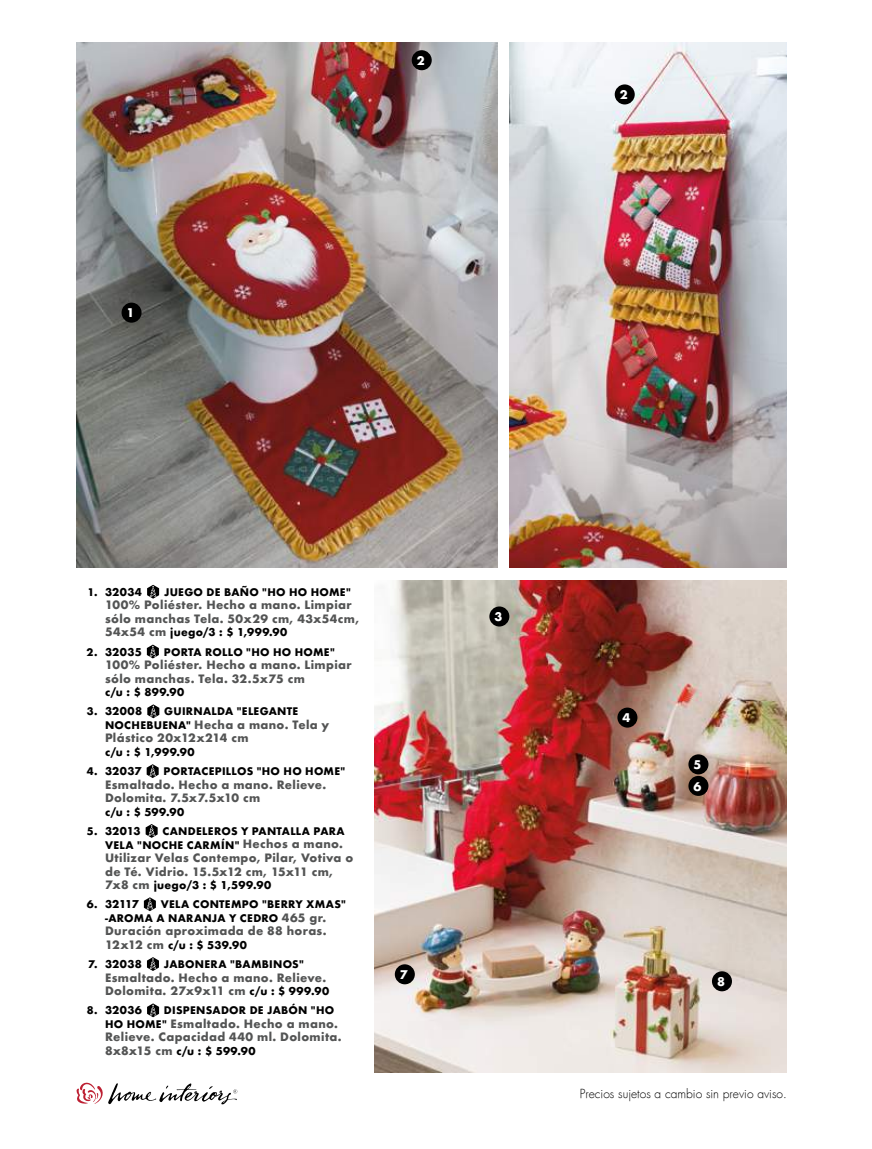
<style>
.page{position:relative;width:872px;height:1149px;background:#fff}
.page>*{position:absolute;margin:0;border:0;box-sizing:border-box;transform-origin:0 0}
.t1{font:300 12px "Futura";color:#000}
.t2{font:700 11.7px "Futura";color:#fff}
.t3{font:700 11.25px/13.5px "Futura";letter-spacing:.03em;color:#535454}
.t4{font:700 10.5px "Futura";letter-spacing:.03em;color:#000}
.t5{font:700 10.2px/13.5px "Futura";letter-spacing:.025em;color:#000;text-align:right}
.s1{font-size:10.2px}
.s2{font-size:11.25px;color:#535454}
.s3{font-size:10.2px;color:#000}
.s4{font-size:10.5px;color:#000}
</style>
<div class="page">
<img style="left:509px;top:43px;width:278px;height:524px">
<img style="left:77px;top:43px;width:420px;height:524px">
<img style="left:374px;top:580px;width:413px;height:491px">
<svg style="left:147px;top:584px;width:12px;height:14px"></svg>
<svg style="left:147px;top:644px;width:12px;height:14px"></svg>
<svg style="left:147px;top:704px;width:12px;height:14px"></svg>
<svg style="left:147px;top:764px;width:12px;height:13px"></svg>
<svg style="left:146px;top:824px;width:12px;height:13px"></svg>
<svg style="left:144px;top:897px;width:12px;height:13px"></svg>
<svg style="left:147px;top:957px;width:12px;height:13px"></svg>
<svg style="left:147px;top:1003px;width:12px;height:13px"></svg>
<div style="left:412px;top:50px;width:20px;height:20px;background:#000;border-radius:50%"></div>
<div style="left:614px;top:84px;width:21px;height:20px;background:#000;border-radius:50%"></div>
<div style="left:121px;top:302px;width:21px;height:20px;background:#000;border-radius:50%"></div>
<div style="left:688px;top:754px;width:20px;height:20px;background:#000;border-radius:50%"></div>
<div style="left:489px;top:606px;width:20px;height:20px;background:#000;border-radius:50%"></div>
<div style="left:395px;top:963px;width:20px;height:21px;background:#000;border-radius:50%"></div>
<div style="left:688px;top:775px;width:20px;height:20px;background:#000;border-radius:50%"></div>
<div style="left:617px;top:707px;width:20px;height:20px;background:#000;border-radius:50%"></div>
<div style="left:712px;top:970px;width:20px;height:20px;background:#000;border-radius:50%"></div>
<svg style="left:76px;top:1082px;width:161px;height:21px"></svg>
<p class="t2" style="left:127px;top:304px;width:9px">1</p>
<p class="t2" style="left:417px;top:52px;width:9px">2</p>
<p class="t2" style="left:620px;top:86px;width:9px">2</p>
<p class="t4" style="left:87px;top:584px;width:56px"><span class="s1">1.</span> 32034</p>
<p class="t5" style="left:164px;top:585px;width:188px">JUEGO DE BAÑO "HO HO HOME"</p>
<p class="t3" style="left:105px;top:598px;width:256px">100% Poliéster. Hecho a mano. Limpiar sólo manchas Tela. 50x29 cm, 43x54cm,</p>
<p class="t4" style="left:105px;top:624px;width:184px"><span class="s2">54x54 cm</span> juego/3 : $ 1,999.90</p>
<p class="t4" style="left:87px;top:643px;width:57px"><span class="s1">2.</span> 32035</p>
<p class="t5" style="left:164px;top:644px;width:173px">PORTA ROLLO "HO HO HOME"</p>
<p class="t3" style="left:105px;top:658px;width:248px">100% Poliéster. Hecho a mano. Limpiar sólo manchas. Tela. 32.5x75 cm</p>
<p class="t4" style="left:105px;top:684px;width:81px">c/u : $ 899.90</p>
<p class="t4" style="left:87px;top:703px;width:57px"><span class="s1">3.</span> 32008</p>
<p class="t5" style="left:164px;top:704px;width:135px">GUIRNALDA "ELEGANTE</p>
<p class="t3" style="left:105px;top:717px;width:226px"><span class="s3">NOCHEBUENA"</span> Hecha a mano. Tela y<br>Plástico 20x12x214 cm</p>
<p class="t4" style="left:105px;top:744px;width:91px">c/u : $ 1,999.90</p>
<p class="t4" style="left:87px;top:763px;width:56px"><span class="s1">4.</span> 32037</p>
<p class="t5" style="left:164px;top:764px;width:183px">PORTACEPILLOS "HO HO HOME"</p>
<p class="t3" style="left:105px;top:777px;width:223px">Esmaltado. Hecho a mano. Relieve.<br>Dolomita. 7.5x7.5x10 cm</p>
<p class="t4" style="left:105px;top:803px;width:81px">c/u : $ 599.90</p>
<p class="t4" style="left:87px;top:823px;width:55px"><span class="s1">5.</span> 32013</p>
<p class="t5" style="left:105px;top:824px;width:241px">CANDELEROS Y PANTALLA PARA<br>VELA "NOCHE CARMÍN" <span class="s2">Hechos a mano.</span></p>
<p class="t3" style="left:105px;top:850px;width:250px">Utilizar Velas Contempo, Pilar, Votiva o de Té. Vidrio. 15.5x12 cm, 15x11 cm,</p>
<p class="t4" style="left:105px;top:877px;width:168px"><span class="s2">7x8 cm</span> juego/3 : $ 1,599.90</p>
<p class="t4" style="left:87px;top:896px;width:54px"><span class="s1">6.</span> 32117</p>
<p class="t5" style="left:105px;top:897px;width:242px;text-align:left;text-indent:56px">VELA CONTEMPO "BERRY XMAS" -AROMA A NARANJA Y CEDRO <span class="s2">465 gr.</span></p>
<p class="t3" style="left:105px;top:924px;width:223px">Duración aproximada de 88 horas.</p>
<p class="t4" style="left:105px;top:936px;width:143px"><span class="s2">12x12 cm</span> c/u : $ 539.90</p>
<p class="t4" style="left:88px;top:956px;width:55px"><span class="s1">7.</span> 32038</p>
<p class="t5" style="left:164px;top:957px;width:141px">JABONERA "BAMBINOS"</p>
<p class="t3" style="left:105px;top:970px;width:225px">Esmaltado. Hecho a mano. Relieve.<br>Dolomita. 27x9x11 cm <span class="s4">c/u : $ 999.90</span></p>
<p class="t4" style="left:87px;top:1002px;width:57px"><span class="s1">8.</span> 32036</p>
<p class="t5" style="left:164px;top:1003px;width:172px">DISPENSADOR DE JABÓN "HO</p>
<p class="t3" style="left:105px;top:1016px;width:238px"><span class="s3">HO HOME"</span> Esmaltado. Hecho a mano.<br>Relieve. Capacidad 440 ml. Dolomita.</p>
<p class="t4" style="left:105px;top:1042px;width:152px"><span class="s2">8x8x15 cm</span> c/u : $ 599.90</p>
<p class="t2" style="left:400px;top:965px;width:9px">7</p>
<p class="t2" style="left:494px;top:608px;width:9px">3</p>
<p class="t2" style="left:622px;top:709px;width:9px">4</p>
<p class="t2" style="left:693px;top:756px;width:9px">5</p>
<p class="t2" style="left:693px;top:777px;width:9px">6</p>
<p class="t2" style="left:717px;top:972px;width:9px">8</p>
<p class="t1" style="left:580px;top:1085px;width:209px">Precios sujetos a cambio sin previo aviso.</p>
</div>
